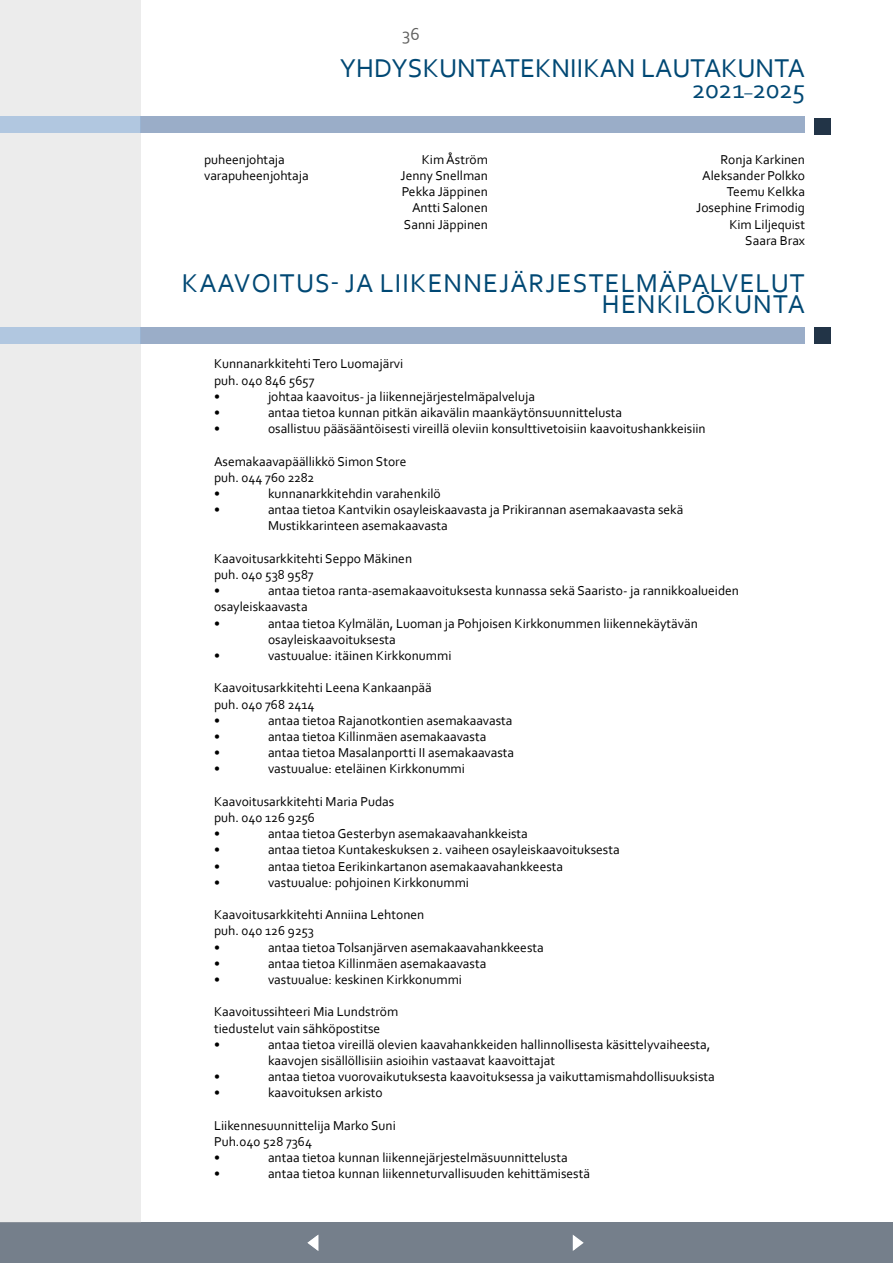
<style>
.page{position:relative;width:893px;height:1263px;background:#fff}
.page>*{position:absolute;margin:0;border:0;box-sizing:border-box;transform-origin:0 0}
.t1{font:27px/21px "Corbel";letter-spacing:.04em;color:#004874;text-align:right}
.t2{font:27px/21px "Corbel";color:#004874;text-align:right}
.t3{font:18px "Corbel";color:#616160}
.t4{font:13.5px/16.2px "Corbel";color:#000}
.s1{font-size:16.5px}
</style>
<div class="page">
<div style="left:0;top:1222px;width:893px;height:41px;background:#757f8b"></div>
<svg style="left:572px;top:1235px;width:12px;height:16px"></svg>
<svg style="left:307px;top:1234px;width:12px;height:17px"></svg>
<div style="left:140px;top:116px;width:665px;height:16px;background:#9aadc8"></div>
<div style="left:814px;top:118px;width:17px;height:16px;background:#223447"></div>
<div style="left:141px;top:328px;width:664px;height:16px;background:#9aadc8"></div>
<div style="left:814px;top:328px;width:17px;height:16px;background:#223447"></div>
<div style="left:0;top:0;width:141px;height:1222px;background:#ececec"></div>
<div style="left:0;top:328px;width:141px;height:16px;background:#b1c7e0"></div>
<div style="left:0;top:116px;width:140px;height:16px;background:#b1c7e0"></div>
<h2 class="t3" style="left:402px;top:23px;width:19px">36</h2>
<h1 class="t2" style="left:340px;top:57px;width:466px">YHDYSKUNTATEKNIIKAN LAUTAKUNTA<br>2021<span class="s1">–</span>2025</h1>
<p class="t4" style="left:204px;top:151px;width:82px">puheenjohtaja</p>
<p class="t4" style="left:422px;top:151px;width:68px">Kim Åström</p>
<p class="t4" style="left:204px;top:167px;width:106px">varapuheenjohtaja</p>
<p class="t4" style="left:401px;top:167px;width:89px;text-align:right">Jenny Snellman<br>Pekka Jäppinen<br>Antti Salonen<br>Sanni Jäppinen</p>
<p class="t4" style="left:696px;top:151px;width:110px;text-align:right">Ronja Karkinen<br>Aleksander Polkko<br>Teemu Kelkka<br>Josephine Frimodig<br>Kim Liljequist<br>Saara Brax</p>
<h1 class="t1" style="left:182px;top:271px;width:624px">KAAVOITUS- JA LIIKENNEJÄRJESTELMÄPALVELUT<br>HENKILÖKUNTA</h1>
<p class="t4" style="left:214px;top:355px;width:191px">KunnanarkkitehtiTero Luomajärvi puh. 040 846 5657<br>•</p>
<p class="t4" style="left:268px;top:388px;width:268px">johtaa kaavoitus- ja liikennejärjestelmäpalveluja</p>
<p class="t4" style="left:214px;top:404px;width:7px">•</p>
<p class="t4" style="left:268px;top:404px;width:356px">antaa tietoa kunnan pitkän aikavälin maankäytönsuunnittelusta</p>
<p class="t4" style="left:214px;top:420px;width:7px">•</p>
<p class="t4" style="left:268px;top:420px;width:439px">osallistuu pääsääntöisesti vireillä oleviin konsulttivetoisiin kaavoitushankkeisiin</p>
<p class="t4" style="left:214px;top:453px;width:194px">Asemakaavapäällikkö Simon Store puh. 044 760 2282<br>•</p>
<p class="t4" style="left:268px;top:485px;width:174px">kunnanarkkitehdin varahenkilö</p>
<p class="t4" style="left:214px;top:501px;width:7px">•</p>
<p class="t4" style="left:268px;top:501px;width:417px">antaa tietoa Kantvikin osayleiskaavasta ja Prikirannan asemakaavasta sekä<br>Mustikkarinteen asemakaavasta</p>
<p class="t4" style="left:214px;top:550px;width:200px">Kaavoitusarkkitehti Seppo Mäkinen puh. 040 538 9587<br>•</p>
<p class="t4" style="left:214px;top:582px;width:526px;text-indent:54px">antaa tietoa ranta-asemakaavoituksesta kunnassa sekä Saaristo- ja rannikkoalueiden osayleiskaavasta<br>•</p>
<p class="t4" style="left:268px;top:615px;width:431px">antaa tietoa Kylmälän, Luoman ja Pohjoisen Kirkkonummen liikennekäytävän osayleiskaavoituksesta</p>
<p class="t4" style="left:214px;top:647px;width:7px">•</p>
<p class="t4" style="left:268px;top:647px;width:185px">vastuualue: itäinen Kirkkonummi</p>
<p class="t4" style="left:214px;top:679px;width:219px">Kaavoitusarkkitehti Leena Kankaanpää puh. 040 768 2414<br>•</p>
<p class="t4" style="left:268px;top:712px;width:246px">antaa tietoa Rajanotkontien asemakaavasta</p>
<p class="t4" style="left:214px;top:728px;width:7px">•</p>
<p class="t4" style="left:268px;top:728px;width:220px">antaa tietoa Killinmäen asemakaavasta</p>
<p class="t4" style="left:214px;top:744px;width:7px">•</p>
<p class="t4" style="left:268px;top:744px;width:248px">antaa tietoa Masalanportti II asemakaavasta</p>
<p class="t4" style="left:214px;top:760px;width:7px">•</p>
<p class="t4" style="left:268px;top:760px;width:198px">vastuualue: eteläinen Kirkkonummi</p>
<p class="t4" style="left:214px;top:793px;width:182px">Kaavoitusarkkitehti Maria Pudas puh. 040 126 9256<br>•</p>
<p class="t4" style="left:268px;top:825px;width:261px">antaa tietoa Gesterbyn asemakaavahankkeista</p>
<p class="t4" style="left:214px;top:841px;width:7px">•</p>
<p class="t4" style="left:268px;top:841px;width:353px">antaa tietoa Kuntakeskuksen 2. vaiheen osayleiskaavoituksesta</p>
<p class="t4" style="left:214px;top:858px;width:7px">•</p>
<p class="t4" style="left:268px;top:858px;width:297px">antaa tietoa Eerikinkartanon asemakaavahankkeesta</p>
<p class="t4" style="left:214px;top:874px;width:7px">•</p>
<p class="t4" style="left:268px;top:874px;width:202px">vastuualue: pohjoinen Kirkkonummi</p>
<p class="t4" style="left:214px;top:906px;width:212px">KaavoitusarkkitehtiAnniina Lehtonen puh. 040 126 9253<br>•</p>
<p class="t4" style="left:268px;top:939px;width:277px">antaa tietoaTolsanjärven asemakaavahankkeesta</p>
<p class="t4" style="left:214px;top:955px;width:7px">•</p>
<p class="t4" style="left:268px;top:955px;width:220px">antaa tietoa Killinmäen asemakaavasta</p>
<p class="t4" style="left:214px;top:971px;width:7px">•</p>
<p class="t4" style="left:268px;top:971px;width:196px">vastuualue: keskinen Kirkkonummi</p>
<p class="t4" style="left:214px;top:1003px;width:186px">Kaavoitussihteeri Mia Lundström tiedustelut vain sähköpostitse<br>•</p>
<p class="t4" style="left:268px;top:1036px;width:444px">antaa tietoa vireillä olevien kaavahankkeiden hallinnollisesta käsittelyvaiheesta, kaavojen sisällöllisiin asioihin vastaavat kaavoittajat</p>
<p class="t4" style="left:214px;top:1068px;width:7px">•</p>
<p class="t4" style="left:268px;top:1068px;width:448px">antaa tietoa vuorovaikutuksesta kaavoituksessa ja vaikuttamismahdollisuuksista</p>
<p class="t4" style="left:214px;top:1084px;width:7px">•</p>
<p class="t4" style="left:268px;top:1084px;width:116px">kaavoituksen arkisto</p>
<p class="t4" style="left:214px;top:1117px;width:183px">Liikennesuunnittelija Marko Suni<br>Puh.040 528 7364<br>•</p>
<p class="t4" style="left:268px;top:1149px;width:301px">antaa tietoa kunnan liikennejärjestelmäsuunnittelusta</p>
<p class="t4" style="left:214px;top:1165px;width:7px">•</p>
<p class="t4" style="left:268px;top:1165px;width:323px">antaa tietoa kunnan liikenneturvallisuuden kehittämisestä</p>
</div>
